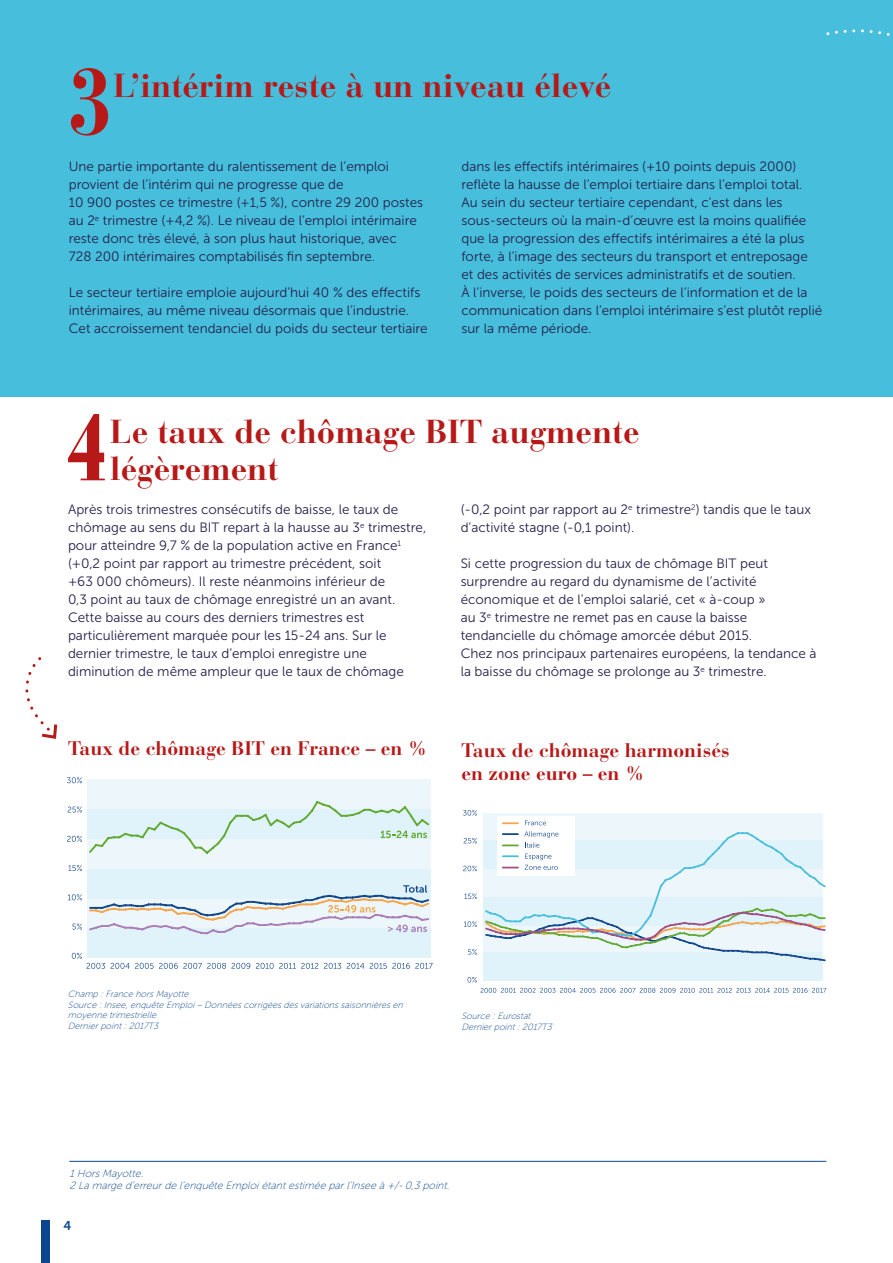
<style>
.page{position:relative;width:893px;height:1263px;background:#fff}
.page>*{position:absolute;margin:0;border:0;box-sizing:border-box;transform-origin:0 0}
.t1{font:700 condensed 94.05px "Bauer Bodoni";color:#b61918}
.t2{font:700 33px/37.5px "Bauer Bodoni";color:#b61918}
.t3{font:700 19.5px "Bauer Bodoni";color:#b61918}
.t4{font:13.5px/18px "Museo Sans 300";color:#25204b}
.t5{font:12.75px "Museo Sans 700";color:#0d468e}
.t6{font:italic 10.5px "Museo Sans 100";color:#0d468e}
.t7{font:italic 9px/10.8px "Museo Sans 100";color:#0d468e}
</style>
<div class="page">
<div style="left:41px;top:1220px;width:9px;height:43px;background:#0d468e"></div>
<div style="left:0;top:0;width:893px;height:396px;background:#46bedc"></div>
<svg style="left:25px;top:657px;width:33px;height:82px"></svg>
<svg style="left:826px;top:29px;width:64px;height:7px"></svg>
<div style="left:88px;top:779px;width:343px;height:177px;background:#edf7fb"></div>
<div style="left:87px;top:928px;width:344px;height:30px;background:#e0f2fa"></div>
<div style="left:88px;top:869px;width:343px;height:30px;background:#e0f2fa"></div>
<svg style="left:89px;top:885px;width:341px;height:50px"></svg>
<svg style="left:111px;top:963px;width:139px;height:6px"></svg>
<svg style="left:256px;top:963px;width:62px;height:6px"></svg>
<svg style="left:324px;top:963px;width:17px;height:6px"></svg>
<svg style="left:347px;top:963px;width:17px;height:6px"></svg>
<svg style="left:370px;top:963px;width:63px;height:6px"></svg>
<svg style="left:67px;top:777px;width:15px;height:6px"></svg>
<svg style="left:67px;top:799px;width:364px;height:56px"></svg>
<svg style="left:68px;top:865px;width:14px;height:6px"></svg>
<svg style="left:68px;top:894px;width:14px;height:6px"></svg>
<svg style="left:72px;top:923px;width:10px;height:6px"></svg>
<svg style="left:72px;top:953px;width:33px;height:16px"></svg>
<div style="left:484px;top:813px;width:339px;height:166px;background:#edf7fb"></div>
<div style="left:484px;top:953px;width:339px;height:28px;background:#e0f2fa"></div>
<div style="left:497px;top:816px;width:78px;height:59px;background:#fff"></div>
<svg style="left:503px;top:822px;width:15px;height:2px"></svg>
<svg style="left:463px;top:810px;width:14px;height:6px"></svg>
<svg style="left:464px;top:838px;width:13px;height:5px"></svg>
<svg style="left:463px;top:866px;width:14px;height:5px"></svg>
<svg style="left:464px;top:893px;width:13px;height:6px"></svg>
<svg style="left:464px;top:921px;width:13px;height:6px"></svg>
<svg style="left:468px;top:949px;width:9px;height:6px"></svg>
<svg style="left:467px;top:977px;width:10px;height:5px"></svg>
<svg style="left:480px;top:988px;width:346px;height:5px"></svg>
<svg style="left:525px;top:820px;width:21px;height:5px"></svg>
<svg style="left:483px;top:831px;width:343px;height:131px"></svg>
<hr style="left:69px;top:1161px;width:757px;height:1px;background:#0d468e">
<p class="t1" style="left:68px;top:47px;width:47px">3</p>
<p class="t2" style="left:113px;top:67px;width:500px">L’intérim reste à un niveau élevé</p>
<p class="t4" style="left:69px;top:158px;width:322px">Une partie importante du ralentissement de l’emploi</p>
<p class="t4" style="left:69px;top:176px;width:276px">provient de l’intérim qui ne progresse que de</p>
<p class="t4" style="left:69px;top:194px;width:356px">10 900 postes ce trimestre (+1,5 %), contre 29 200 postes au 2<sup>e</sup> trimestre (+4,2 %). Le niveau de l’emploi intérimaire reste donc très élevé, à son plus haut historique, avec<br>728 200 intérimaires comptabilisés fin septembre.</p>
<p class="t4" style="left:69px;top:284px;width:361px">Le secteur tertiaire emploie aujourd’hui 40 % des effectifs intérimaires, au même niveau désormais que l’industrie.<br>Cet accroissement tendanciel du poids du secteur tertiaire</p>
<p class="t4" style="left:461px;top:158px;width:362px">dans les effectifs intérimaires (+10 points depuis 2000) reflète la hausse de l’emploi tertiaire dans l’emploi total.<br>Au sein du secteur tertiaire cependant, c’est dans les sous-secteurs où la main-d’œuvre est la moins qualifiée que la progression des effectifs intérimaires a été la plus forte, à l’image des secteurs du transport et entreposage et des activités de services administratifs et de soutien.<br>À l’inverse, le poids des secteurs de l’information et de la communication dans l’emploi intérimaire s’est plutôt replié sur la même période.</p>
<p class="t1" style="left:65px;top:393px;width:47px">4</p>
<p class="t2" style="left:110px;top:413px;width:532px">Le taux de chômage BIT augmente légèrement</p>
<p class="t4" style="left:68px;top:501px;width:360px">Après trois trimestres consécutifs de baisse, le taux de chômage au sens du BIT repart à la hausse au 3<sup>e</sup> trimestre, pour atteindre 9,7 % de la population active en France<sup>1 </sup>(+0,2 point par rapport au trimestre précédent, soit</p>
<p class="t4" style="left:68px;top:573px;width:319px">+63 000 chômeurs). Il reste néanmoins inférieur de</p>
<p class="t4" style="left:68px;top:591px;width:329px">0,3 point au taux de chômage enregistré un an avant.<br>Cette baisse au cours des derniers trimestres est</p>
<p class="t4" style="left:68px;top:627px;width:320px">particulièrement marquée pour les 15-24 ans. Sur le</p>
<p class="t4" style="left:68px;top:645px;width:300px">dernier trimestre, le taux d’emploi enregistre une</p>
<p class="t4" style="left:68px;top:663px;width:337px">diminution de même ampleur que le taux de chômage</p>
<p class="t4" style="left:461px;top:501px;width:352px">(-0,2 point par rapport au 2<sup>e</sup> trimestre<sup>2</sup>) tandis que le taux d’activité stagne (-0,1 point).</p>
<p class="t4" style="left:461px;top:555px;width:309px">Si cette progression du taux de chômage BIT peut</p>
<p class="t4" style="left:461px;top:573px;width:297px">surprendre au regard du dynamisme de l’activité</p>
<p class="t4" style="left:461px;top:591px;width:306px">économique et de l’emploi salarié, cet « à-coup »</p>
<p class="t4" style="left:461px;top:609px;width:288px">au 3<sup>e</sup> trimestre ne remet pas en cause la baisse</p>
<p class="t4" style="left:461px;top:627px;width:293px">tendancielle du chômage amorcée début 2015.</p>
<p class="t4" style="left:461px;top:645px;width:357px">Chez nos principaux partenaires européens, la tendance à la baisse du chômage se prolonge au 3<sup>e</sup> trimestre.</p>
<p class="t3" style="left:68px;top:737px;width:361px">Taux de chômage BIT en France – en %</p>
<p class="t3" style="left:461px;top:738px;width:270px">Taux de chômage harmonisés</p>
<p class="t3" style="left:461px;top:761px;width:185px">en zone euro – en %</p>
<p class="t7" style="left:68px;top:988px;width:125px">Champ :France horsMayotte</p>
<p class="t7" style="left:68px;top:999px;width:339px">Source :Insee,enquête Emploi– Donnéescorrigéesdesvariationssaisonnièresen moyenne trimestrielle</p>
<p class="t7" style="left:68px;top:1021px;width:94px">Dernierpoint:2017T3</p>
<p class="t7" style="left:461px;top:1011px;width:73px">Source :Eurostat</p>
<p class="t7" style="left:461px;top:1021px;width:94px">Dernierpoint:2017T3</p>
<p class="t6" style="left:69px;top:1167px;width:78px">1HorsMayotte.</p>
<p class="t6" style="left:69px;top:1180px;width:384px">2 Lamarge d’erreurde l’enquête Emploiétantestimée parl’Insee à+/-0,3 point.</p>
<p class="t5" style="left:63px;top:1218px;width:9px">4</p>
</div>
